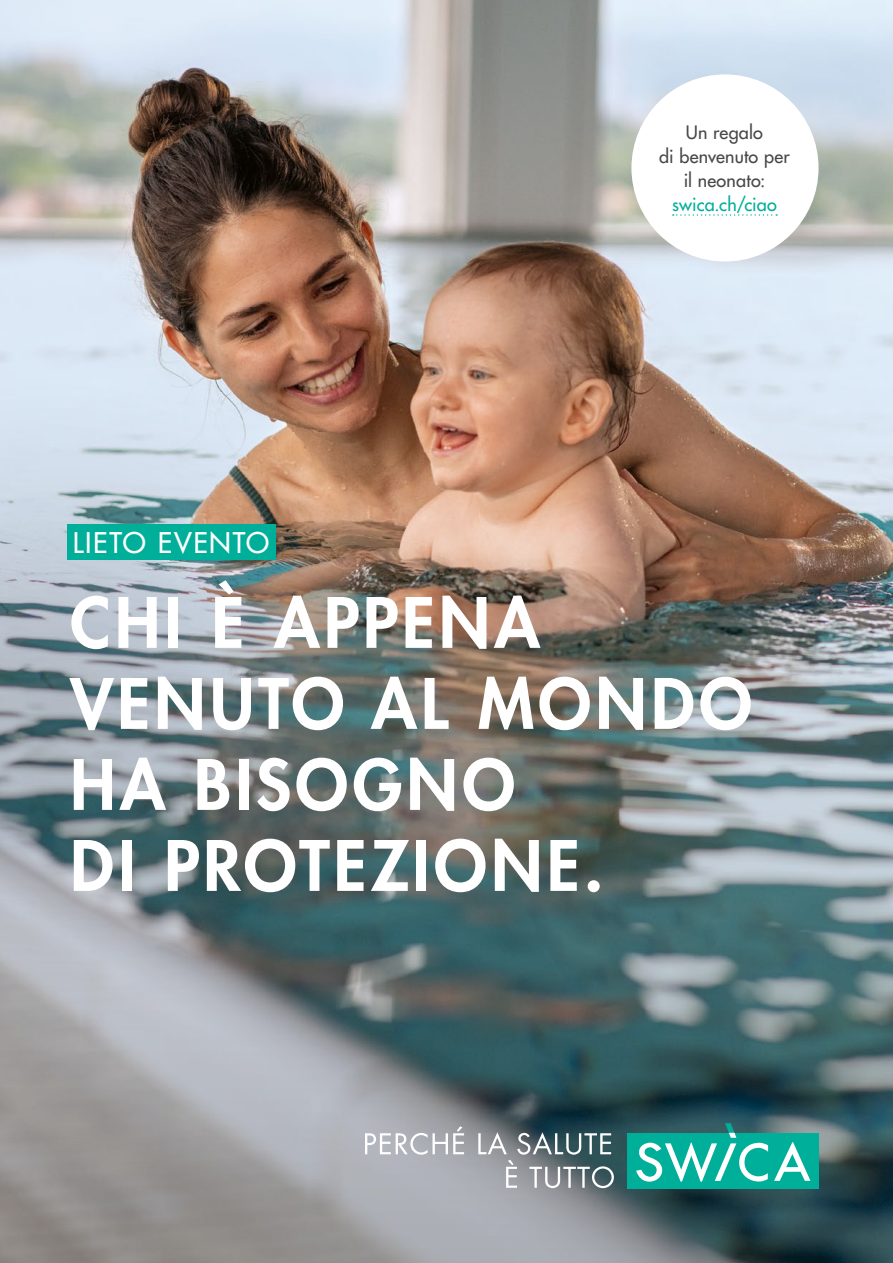
<style>
.page{position:relative;width:893px;height:1263px;background:#fff}
.page>*{position:absolute;margin:0;border:0;box-sizing:border-box;transform-origin:0 0}
.t1{font:800 67.5px/81px "Futura Std";letter-spacing:.06em;color:#fff}
.t2{font:500 27.75px "Futura Std";letter-spacing:.06em;color:#fff}
.t3{font:500 18px/24px "Futura Std";letter-spacing:.01em;color:#474847;text-align:center}
.t4{font:500 18px "Futura Std";letter-spacing:.005em;color:#00af9a}
</style>
<div class="page">
<img style="left:0;top:0;width:893px;height:488px">
<img style="left:0;top:488px;width:893px;height:775px">
<img style="left:0;top:369px;width:503px;height:651px">
<div style="left:627px;top:1133px;width:191px;height:55px;background:#00af9a"></div>
<svg style="left:774px;top:1142px;width:36px;height:39px"></svg>
<svg style="left:636px;top:1123px;width:132px;height:59px"></svg>
<svg style="left:365px;top:1126px;width:99px;height:29px"></svg>
<svg style="left:478px;top:1132px;width:136px;height:56px;background:#828d92"></svg>
<div style="left:67px;top:524px;width:208px;height:36px;background:#00af9a"></div>
<div style="left:631px;top:74px;width:187px;height:187px;background:#fff;border-radius:50%"></div>
<svg style="left:673px;top:214px;width:104px;height:2px"></svg>
<p class="t2" style="left:73px;top:525px;width:198px">LIETO EVENTO</p>
<p class="t3" style="left:659px;top:121px;width:132px">Un regalo<br>di benvenuto per il neonato:</p>
<p class="t4" style="left:672px;top:193px;width:106px">swica.ch/ciao</p>
<p class="t1" style="left:70px;top:582px;width:683px">CHI È APPENA<br>VENUTO AL MONDO<br>HA BISOGNO<br>DI PROTEZIONE.</p>
</div>
